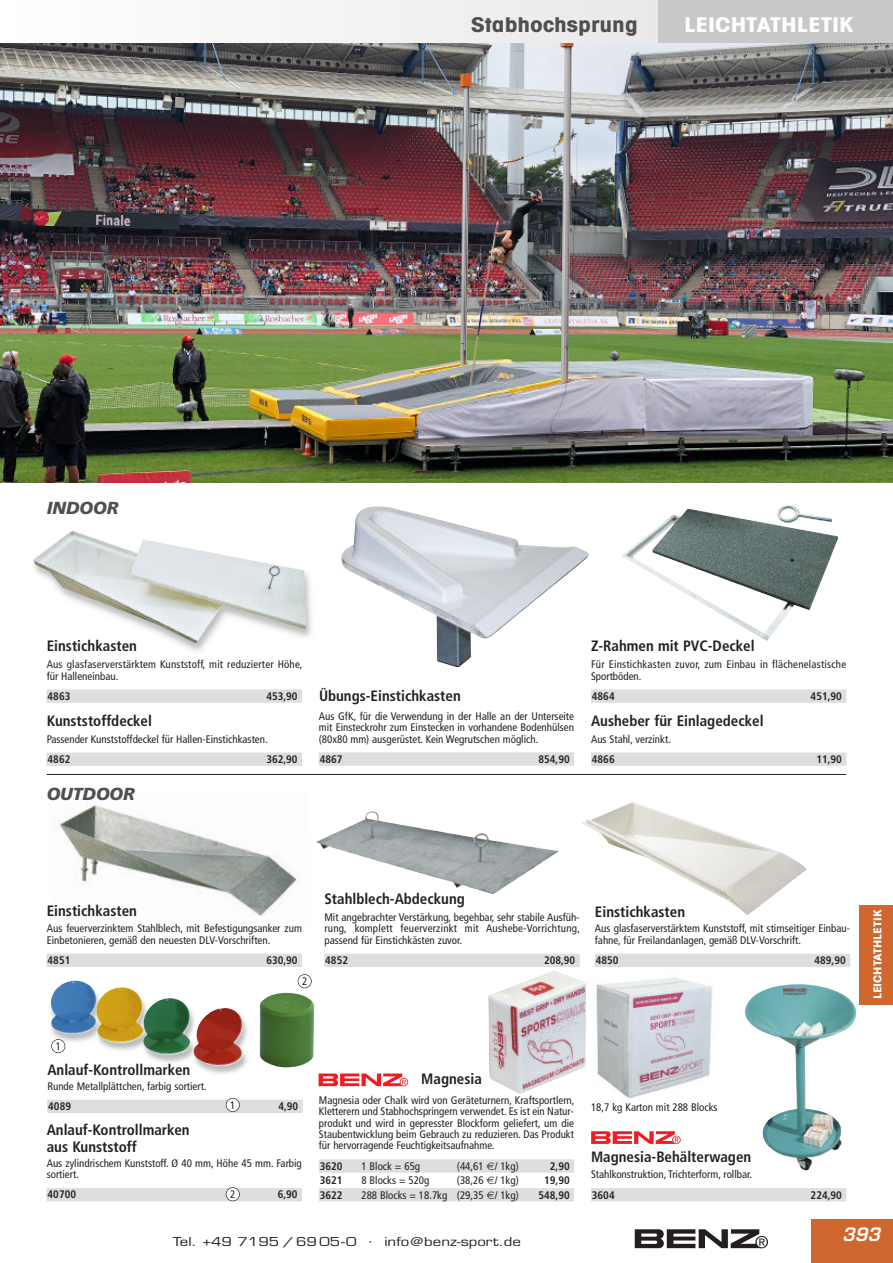
<style>
.page{position:relative;width:893px;height:1263px;background:#fff}
.page>*{position:absolute;margin:0;border:0;box-sizing:border-box;transform-origin:0 0}
.t1{font:700 condensed 20.4px "Avant Garde";color:#4f4f4e;scale:1.25 1}
.t2{font:700 condensed 20.4px "Avant Garde";color:#fff;scale:1.25 1}
.t3{font:italic 600 18px "Eurostile";color:#fff}
.t4{font:italic 900 17.4px "Frutiger";color:#4f4f4e}
.t5{font:700 condensed 15px/17.1px "Frutiger";color:#222221}
.t6{font:12px "Eurostile";color:#222221;scale:1.25 1}
.t7{font:condensed 10.95px/11.4px "Frutiger";color:#222221}
.t8{font:700 condensed 10.95px "Frutiger";color:#222221}
.t9{font:condensed 10.95px/11.4px "Frutiger";letter-spacing:.02em;color:#222221}
.t10{font:700 condensed 10.8px "Avant Garde";color:#fff;scale:1.25 1}
.s1{font-size:15px}
</style>
<div class="page">
<img style="left:596px;top:977px;width:117px;height:122px">
<img style="left:0;top:43px;width:893px;height:440px">
<img style="left:622px;top:508px;width:216px;height:133px">
<img style="left:581px;top:802px;width:226px;height:113px">
<img style="left:316px;top:811px;width:243px;height:83px">
<img style="left:59px;top:805px;width:238px;height:111px">
<img style="left:777px;top:505px;width:61px;height:19px">
<img style="left:49px;top:980px;width:197px;height:87px">
<div style="left:811px;top:1219px;width:82px;height:44px;background:#d0672f"></div>
<div style="left:1px;top:0;width:657px;height:43px;background:#f4f4f4"></div>
<div style="left:658px;top:0;width:235px;height:43px;background:#c8c8c8"></div>
<div style="left:859px;top:905px;width:34px;height:100px;background:#d0672f"></div>
<img style="left:341px;top:506px;width:248px;height:161px">
<img style="left:260px;top:993px;width:54px;height:74px">
<img style="left:179px;top:575px;width:133px;height:76px">
<img style="left:33px;top:531px;width:274px;height:112px">
<svg style="left:319px;top:1073px;width:89px;height:13px"></svg>
<hr style="left:47px;top:774px;width:799px;height:1px;background:#222221">
<img style="left:745px;top:984px;width:111px;height:187px">
<img style="left:488px;top:970px;width:98px;height:124px">
<svg style="left:591px;top:1131px;width:90px;height:13px"></svg>
<div style="left:298px;top:974px;width:14px;height:14px;border:1px solid #222221;border-radius:50%"></div>
<div style="left:52px;top:1039px;width:13px;height:14px;background:#fff;border-radius:50%"></div>
<div style="left:51px;top:1039px;width:14px;height:14px;border:1px solid #222221;border-radius:50%"></div>
<div style="left:319px;top:1159px;width:255px;height:12px;background:#e8e8e8"></div>
<div style="left:319px;top:1160px;width:255px;height:13px;background:#dedede"></div>
<div style="left:319px;top:1188px;width:255px;height:12px;background:#dedede"></div>
<div style="left:319px;top:1189px;width:255px;height:12px;background:#dedede"></div>
<div style="left:591px;top:1188px;width:255px;height:12px;background:#dedede"></div>
<div style="left:591px;top:1189px;width:255px;height:12px;background:#dedede"></div>
<div style="left:47px;top:1188px;width:255px;height:12px;background:#dedede"></div>
<div style="left:47px;top:1189px;width:255px;height:12px;background:#dedede"></div>
<div style="left:47px;top:1100px;width:256px;height:12px;background:#dedede"></div>
<div style="left:47px;top:1101px;width:256px;height:12px;background:#dedede"></div>
<div style="left:319px;top:752px;width:255px;height:12px;background:#dedede"></div>
<div style="left:319px;top:754px;width:255px;height:12px;background:#dedede"></div>
<div style="left:47px;top:689px;width:255px;height:13px;background:#dedede"></div>
<div style="left:47px;top:691px;width:255px;height:12px;background:#dedede"></div>
<div style="left:47px;top:752px;width:255px;height:13px;background:#dedede"></div>
<div style="left:47px;top:754px;width:255px;height:12px;background:#dedede"></div>
<div style="left:591px;top:752px;width:255px;height:13px;background:#dedede"></div>
<div style="left:591px;top:754px;width:255px;height:12px;background:#dedede"></div>
<div style="left:591px;top:689px;width:255px;height:13px;background:#dedede"></div>
<div style="left:591px;top:691px;width:255px;height:12px;background:#dedede"></div>
<div style="left:47px;top:954px;width:255px;height:12px;background:#dedede"></div>
<div style="left:47px;top:955px;width:255px;height:12px;background:#dedede"></div>
<div style="left:324px;top:954px;width:256px;height:12px;background:#dedede"></div>
<div style="left:324px;top:955px;width:256px;height:12px;background:#dedede"></div>
<div style="left:595px;top:954px;width:255px;height:12px;background:#dedede"></div>
<div style="left:595px;top:955px;width:255px;height:12px;background:#dedede"></div>
<svg style="left:635px;top:1229px;width:133px;height:19px"></svg>
<div style="left:226px;top:1098px;width:13px;height:13px;background:#fff;border-radius:50%"></div>
<div style="left:226px;top:1098px;width:14px;height:14px;border:1px solid #222221;border-radius:50%"></div>
<div style="left:226px;top:1188px;width:13px;height:13px;background:#fff;border-radius:50%"></div>
<div style="left:226px;top:1187px;width:14px;height:14px;border:1px solid #222221;border-radius:50%"></div>
<h1 class="t1" style="left:471px;top:17px;width:135px">Stabhochsprung</h1>
<h1 class="t2" style="left:684px;top:17px;width:137px">LEICHTATHLETIK</h1>
<h3 class="t4" style="left:47px;top:501px;width:73px">INDOOR</h3>
<h3 class="t5" style="left:47px;top:638px;width:92px">Einstichkasten</h3>
<p class="t7" style="left:47px;top:660px;width:257px">Aus glasfaserverstärktem Kunststoff, mit reduzierter Höhe, für Halleneinbau.</p>
<p class="t8" style="left:48px;top:692px;width:24px">4863</p>
<p class="t8" style="left:266px;top:692px;width:33px">453,90</p>
<h3 class="t5" style="left:47px;top:713px;width:107px">Kunststoffdeckel</h3>
<p class="t7" style="left:47px;top:734px;width:222px">Passender Kunststoffdeckel für Hallen-Einstichkasten.</p>
<p class="t8" style="left:48px;top:755px;width:24px">4862</p>
<p class="t8" style="left:266px;top:755px;width:33px">362,90</p>
<h3 class="t4" style="left:47px;top:787px;width:90px">OUTDOOR</h3>
<h3 class="t5" style="left:319px;top:689px;width:143px">Übungs-Einstichkasten</h3>
<p class="t7" style="left:319px;top:711px;width:257px;text-align:justify">Aus GfK, für die Verwendung in der Halle an der Unterseite mit Einsteckrohr zum Einstecken in vorhandene Bodenhülsen (80x80 mm) ausgerüstet. Kein Wegrutschen möglich.</p>
<p class="t8" style="left:320px;top:755px;width:24px">4867</p>
<p class="t8" style="left:538px;top:755px;width:33px">854,90</p>
<h3 class="t5" style="left:591px;top:639px;width:165px">Z-Rahmen mit PVC-Deckel</h3>
<p class="t9" style="left:591px;top:660px;width:257px">Für Einstichkasten zuvor, zum Einbau in flächenelastische<br>Sportböden.</p>
<p class="t8" style="left:592px;top:692px;width:24px">4864</p>
<p class="t8" style="left:811px;top:692px;width:33px">451,90</p>
<h3 class="t5" style="left:591px;top:713px;width:174px">Ausheber für Einlagedeckel</h3>
<p class="t7" style="left:591px;top:734px;width:81px">Aus Stahl, verzinkt.</p>
<p class="t8" style="left:592px;top:755px;width:24px">4866</p>
<p class="t8" style="left:816px;top:755px;width:27px">11,90</p>
<h3 class="t5" style="left:47px;top:903px;width:92px">Einstichkasten</h3>
<p class="t7" style="left:47px;top:924px;width:257px">Aus feuerverzinktem Stahlblech, mit Befestigungsanker zum<br>Einbetonieren, gemäß den neuesten DLV-Vorschriften.</p>
<p class="t8" style="left:48px;top:956px;width:24px">4851</p>
<p class="t8" style="left:266px;top:956px;width:33px">630,90</p>
<p class="t7" style="left:302px;top:976px;width:7px">2</p>
<h3 class="t5" style="left:324px;top:891px;width:142px">Stahlblech-Abdeckung</h3>
<p class="t7" style="left:324px;top:912px;width:257px;text-align:justify">Mit angebrachter Verstärkung, begehbar, sehr stabile Ausfüh&shy;rung, komplett feuerverzinkt mit Aushebe-Vorrichtung, passend für Einstichkästen zuvor.</p>
<p class="t8" style="left:325px;top:956px;width:24px">4852</p>
<p class="t8" style="left:544px;top:956px;width:33px">208,90</p>
<h3 class="t5" style="left:595px;top:904px;width:92px">Einstichkasten</h3>
<p class="t7" style="left:595px;top:924px;width:257px">Aus glasfaserverstärktem Kunststoff, mit stirnseitiger Einbau&shy;fahne, für Freilandanlagen, gemäß DLV-Vorschrift.</p>
<p class="t8" style="left:596px;top:956px;width:24px">4850</p>
<p class="t8" style="left:814px;top:956px;width:33px">489,90</p>
<p class="t7" style="left:56px;top:1041px;width:7px">1</p>
<p class="t10" style="left:874px;top:999px;width:73px;rotate:-90deg">LEICHTATHLETIK</p>
<h3 class="t5" style="left:47px;top:1062px;width:144px">Anlauf-Kontrollmarken</h3>
<p class="t7" style="left:47px;top:1081px;width:161px">Runde Metallplättchen, farbig sortiert.</p>
<p class="t8" style="left:48px;top:1102px;width:24px">4089</p>
<p class="t8" style="left:278px;top:1102px;width:21px">4,90</p>
<h3 class="t5" style="left:421px;top:1072px;width:62px">Magnesia</h3>
<p class="t7" style="left:319px;top:1095px;width:257px;text-align:justify">Magnesia oder Chalk wird von Geräteturnern, Kraftsportlern, Kletterern und Stabhochspringern verwendet. Es ist ein Natur&shy;produkt und wird in gepresster Blockform geliefert, um die Staubentwicklung beim Gebrauch zu reduzieren. Das Produkt für hervorragende Feuchtigkeitsaufnahme.</p>
<p class="t8" style="left:320px;top:1161px;width:24px">3620</p>
<p class="t7" style="left:361px;top:1161px;width:60px">1 Block = 65g</p>
<p class="t7" style="left:457px;top:1161px;width:63px">(44,61 / 1kg)</p>
<p class="t8" style="left:550px;top:1161px;width:21px">2,90</p>
<p class="t8" style="left:320px;top:1176px;width:24px">3621</p>
<p class="t7" style="left:361px;top:1175px;width:70px">8 Blocks = 520g</p>
<p class="t7" style="left:457px;top:1175px;width:63px">(38,26 / 1kg)</p>
<p class="t8" style="left:544px;top:1176px;width:27px">19,90</p>
<p class="t8" style="left:320px;top:1190px;width:24px">3622</p>
<p class="t7" style="left:361px;top:1190px;width:159px">288 Blocks = 18.7kg (29,35 / 1kg)</p>
<p class="t8" style="left:538px;top:1190px;width:33px">548,90</p>
<p class="t7" style="left:230px;top:1100px;width:7px">1</p>
<h3 class="t5" style="left:47px;top:1122px;width:144px">Anlauf-Kontrollmarken aus Kunststoff</h3>
<p class="t7" style="left:47px;top:1158px;width:257px">Aus zylindrischem Kunststoff. Ø 40 mm, Höhe 45 mm. Farbig sortiert.</p>
<p class="t8" style="left:48px;top:1190px;width:30px">40700</p>
<p class="t8" style="left:278px;top:1190px;width:21px">6,90</p>
<p class="t7" style="left:230px;top:1189px;width:7px">2</p>
<p class="t6" style="left:173px;top:1237px;width:280px">Tel. +49 7195 / 69 05-0 <span class="s1">·</span> info@benz-sport.de</p>
<p class="t7" style="left:591px;top:1102px;width:128px">18,7 kg Karton mit 288 Blocks</p>
<h3 class="t5" style="left:591px;top:1149px;width:162px">Magnesia-Behälterwagen</h3>
<p class="t7" style="left:591px;top:1169px;width:162px">Stahlkonstruktion, Trichterform, rollbar.</p>
<p class="t8" style="left:592px;top:1190px;width:24px">3604</p>
<p class="t8" style="left:811px;top:1190px;width:33px">224,90</p>
<h2 class="t3" style="left:842px;top:1227px;width:40px">393</h2>
</div>
